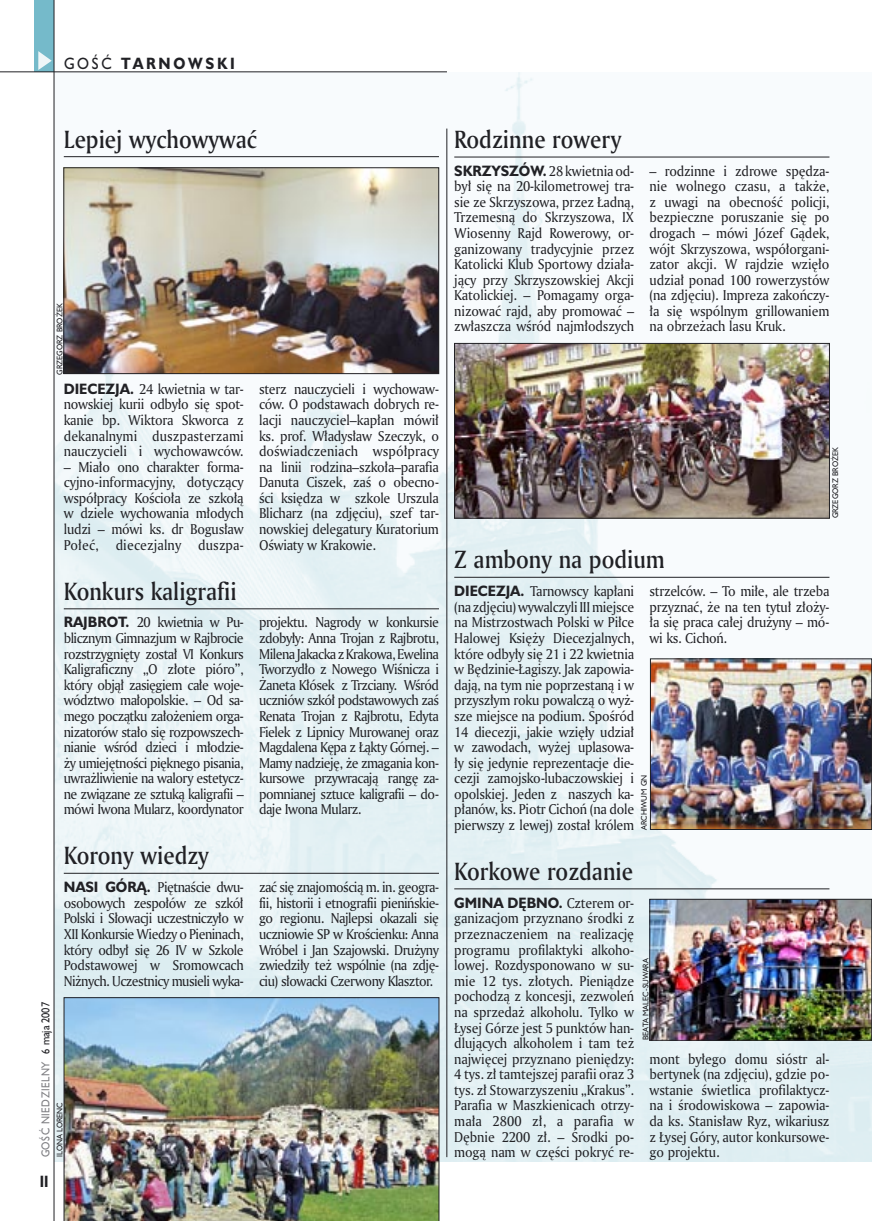
<style>
.page{position:relative;width:872px;height:1221px;background:#fff}
.page>*{position:absolute;margin:0;border:0;box-sizing:border-box;transform-origin:0 0}
._05d_tytyl_Kronika_AmMd_16_pt{font:24px "Amerigo Md PL";color:#212125;scale:.9 1}
._15a_temat_lewo{font:700 15px "Humanst 521 PL";letter-spacing:.2em;color:#212125;scale:.9 1}
._16_pagina_lewa{font:700 15px "Humanst 521 Cn PL";color:#212125;scale:.94 1}
._03_body_bez_akapitu{font:13.8px/15.6px "Amerigo PL";letter-spacing:-.02em;color:#212125;text-align:justify;scale:.94 1}
._18a_data_lewa_GOSC{font:10.5px "Humanst 521 PL";letter-spacing:.05em;color:#7f7f83;scale:.9 1}
._18_data_lewa{font:10.5px "Humanst 521 PL";color:#212125;scale:.9 1}
._09a_autor_zdjecia_Hu_5_pt{font:7.5px "Humanst 521 PL";color:#212125;scale:.94 1}
.s1{font-weight:400}
.s2{font-family:"Humanst 521 PL";font-weight:700}
</style>
<div class="page">
<img style="left:55px;top:72px;width:817px;height:1089px">
<div style="left:35px;top:0;width:19px;height:72px;background:#75baca"></div>
<svg style="left:38px;top:51px;width:14px;height:19px"></svg>
<hr style="left:54px;top:0;width:1px;height:1220px;background:#212125">
<hr style="left:0;top:72px;width:447px;height:1px;background:#212125">
<hr style="left:446px;top:129px;width:1px;height:1027px;background:#212125">
<hr style="left:64px;top:156px;width:375px;height:1px;background:#212125">
<img style="left:66px;top:169px;width:371px;height:203px">
<div style="left:64px;top:167px;width:375px;height:207px;border:1px solid #212125"></div>
<hr style="left:64px;top:608px;width:375px;height:1px;background:#212125">
<img style="left:64px;top:997px;width:375px;height:223px">
<img style="left:456px;top:345px;width:371px;height:171px">
<div style="left:454px;top:343px;width:375px;height:175px;border:1px solid #212125"></div>
<hr style="left:64px;top:872px;width:375px;height:1px;background:#212125">
<hr style="left:454px;top:157px;width:375px;height:1px;background:#212125">
<hr style="left:454px;top:577px;width:375px;height:1px;background:#212125">
<hr style="left:454px;top:888px;width:375px;height:1px;background:#212125">
<img style="left:652px;top:660px;width:218px;height:167px">
<div style="left:650px;top:658px;width:222px;height:171px;border:1px solid #212125"></div>
<img style="left:651px;top:901px;width:219px;height:137px">
<div style="left:649px;top:899px;width:223px;height:141px;border:1px solid #212125"></div>
<p class="_15a_temat_lewo" style="left:64px;top:53px;width:191px"><span class="s1">GOŚĆ</span> TARNOWSKI</p>
<p class="_05d_tytyl_Kronika_AmMd_16_pt" style="left:64px;top:123px;width:216px">Lepiej wychowywać</p>
<p class="_09a_autor_zdjecia_Hu_5_pt" style="left:55px;top:374px;width:77px;rotate:-90deg">GRZEGORZ BROŻEK</p>
<p class="_03_body_bez_akapitu" style="left:64px;top:380px;width:193px"><span class="s2">DIECEZJA.</span> 24 kwietnia w tar&shy;nowskiej kurii odbyło się spot&shy;kanie bp. Wiktora Skworca z dekanalnymi duszpasterzami nauczycieli i wychowawców.</p>
<p class="_03_body_bez_akapitu" style="left:64px;top:458px;width:193px">– Miało ono charakter forma&shy;cyjno-informacyjny, dotyczący współpracy Kościoła ze szkołą w dziele wychowania młodych ludzi – mówi ks. dr Bogusław Połeć, diecezjalny duszpa-</p>
<p class="_03_body_bez_akapitu" style="left:259px;top:380px;width:193px">sterz nauczycieli i wychowaw&shy;ców. O podstawach dobrych re&shy;lacji nauczyciel–kapłan mówił ks. prof. Władysław Szeczyk, o doświadczeniach współpracy na linii rodzina–szkoła–parafia Danuta Ciszek, zaś o obecno&shy;ści księdza w szkole Urszula Blicharz (na zdjęciu), szef tar&shy;nowskiej delegatury Kuratorium Oświaty w Krakowie.</p>
<p class="_18_data_lewa" style="left:38px;top:1053px;width:59px;rotate:-90deg">6 maja 2007</p>
<p class="_05d_tytyl_Kronika_AmMd_16_pt" style="left:64px;top:575px;width:194px">Konkurs kaligrafii</p>
<p class="_03_body_bez_akapitu" style="left:64px;top:614px;width:193px"><span class="s2">RAJBROT.</span> 20 kwietnia w Pu&shy;blicznym Gimnazjum w Rajbrocie rozstrzygnięty został VI Konkurs Kaligraficzny „O złote pióro”, który objął zasięgiem całe woje&shy;wództwo małopolskie. – Od sa&shy;mego początku założeniem orga&shy;nizatorów stało się rozpowszech&shy;nianie wśród dzieci i młodzie&shy;ży umiejętności pięknego pisania, uwrażliwienie na walory estetycz&shy;ne związane ze sztuką kaligrafii – mówi Iwona Mularz, koordynator</p>
<p class="_03_body_bez_akapitu" style="left:259px;top:614px;width:193px">projektu. Nagrody w konkursie zdobyły: Anna Trojan z Rajbrotu, Milena Jakacka z Krakowa, Ewelina Tworzydło z Nowego Wiśnicza i Żaneta Kłósek z Trzciany. Wśród uczniów szkół podstawowych zaś Renata Trojan z Rajbrotu, Edyta Fielek z Lipnicy Murowanej oraz Magdalena Kępa z Łąkty Górnej. – Mamy nadzieję, że zmagania kon&shy;kursowe przywracają rangę za&shy;pomnianej sztuce kaligrafii – do&shy;daje Iwona Mularz.</p>
<p class="_05d_tytyl_Kronika_AmMd_16_pt" style="left:64px;top:839px;width:163px">Korony wiedzy</p>
<p class="_03_body_bez_akapitu" style="left:64px;top:879px;width:193px"><span class="s2">NASI GÓRĄ.</span> Piętnaście dwu&shy;osobowych zespołów ze szkół Polski i Słowacji uczestniczyło w XII Konkursie Wiedzy o Pieninach, który odbył się 26 IV w Szkole Podstawowej w Sromowcach Niżnych. Uczestnicy musieli wyka-</p>
<p class="_03_body_bez_akapitu" style="left:259px;top:879px;width:193px">zać się znajomością m. in. geogra&shy;fii, historii i etnografii pienińskie&shy;go regionu. Najlepsi okazali się uczniowie SP w Krościenku: Anna Wróbel i Jan Szajowski. Drużyny zwiedziły też wspólnie (na zdję&shy;ciu) słowacki Czerwony Klasztor.</p>
<p class="_18a_data_lewa_GOSC" style="left:38px;top:1157px;width:108px;rotate:-90deg">GOŚĆ NIEDZIELNY</p>
<p class="_09a_autor_zdjecia_Hu_5_pt" style="left:54px;top:1156px;width:60px;rotate:-90deg">ILONA LORENC</p>
<p class="_16_pagina_lewa" style="left:40px;top:1170px;width:11px">II</p>
<p class="_05d_tytyl_Kronika_AmMd_16_pt" style="left:454px;top:123px;width:187px">Rodzinne rowery</p>
<p class="_03_body_bez_akapitu" style="left:454px;top:162px;width:193px"><span class="s2">SKRZYSZÓW.</span> 28 kwietnia od&shy;był się na 20-kilometrowej tra&shy;sie ze Skrzyszowa, przez Ładną, Trzemesną do Skrzyszowa, IX Wiosenny Rajd Rowerowy, or&shy;ganizowany tradycyjnie przez Katolicki Klub Sportowy działa&shy;jący przy Skrzyszowskiej Akcji Katolickiej. – Pomagamy orga&shy;nizować rajd, aby promować – zwłaszcza wśród najmłodszych</p>
<p class="_03_body_bez_akapitu" style="left:649px;top:162px;width:193px">– rodzinne i zdrowe spędza&shy;nie wolnego czasu, a także, z uwagi na obecność policji, bezpieczne poruszanie się po drogach – mówi Józef Gądek, wójt Skrzyszowa, współorgani&shy;zator akcji. W rajdzie wzięło udział ponad 100 rowerzystów (na zdjęciu). Impreza zakończy&shy;ła się wspólnym grillowaniem na obrzeżach lasu Kruk.</p>
<p class="_05d_tytyl_Kronika_AmMd_16_pt" style="left:454px;top:543px;width:235px">Z ambony na podium</p>
<p class="_09a_autor_zdjecia_Hu_5_pt" style="left:830px;top:518px;width:77px;rotate:-90deg">GRZEGORZ BROŻEK</p>
<p class="_03_body_bez_akapitu" style="left:454px;top:583px;width:193px"><span class="s2">DIECEZJA.</span> Tarnowscy kapłani (na zdjęciu) wywalczyli III miejsce na Mistrzostwach Polski w Piłce Halowej Księży Diecezjalnych, które odbyły się 21 i 22 kwietnia w Będzinie-Łagiszy. Jak zapowia&shy;dają, na tym nie poprzestaną i w przyszłym roku powalczą o wyż&shy;sze miejsce na podium. Spośród 14 diecezji, jakie wzięły udział w zawodach, wyżej uplasowa&shy;ły się jedynie reprezentacje die&shy;cezji zamojsko-lubaczowskiej i opolskiej. Jeden z naszych ka&shy;płanów, ks. Piotr Cichoń (na dole pierwszy z lewej) został królem</p>
<p class="_03_body_bez_akapitu" style="left:649px;top:583px;width:193px">strzelców. – To miłe, ale trzeba przyznać, że na ten tytuł złoży&shy;ła się praca całej drużyny – mó&shy;wi ks. Cichoń.</p>
<p class="_09a_autor_zdjecia_Hu_5_pt" style="left:639px;top:830px;width:60px;rotate:-90deg">ARCHIWUM GN</p>
<p class="_05d_tytyl_Kronika_AmMd_16_pt" style="left:454px;top:855px;width:200px">Korkowe rozdanie</p>
<p class="_03_body_bez_akapitu" style="left:454px;top:894px;width:193px"><span class="s2">GMINA DĘBNO.</span> Czterem or&shy;ganizacjom przyznano środki z przeznaczeniem na realizację programu profilaktyki alkoho&shy;lowej. Rozdysponowano w su&shy;mie 12 tys. złotych. Pieniądze pochodzą z koncesji, zezwoleń na sprzedaż alkoholu. Tylko w Łysej Górze jest 5 punktów han&shy;dlujących alkoholem i tam też najwięcej przyznano pieniędzy:<br>4 tys. zł tamtejszej parafii oraz 3 tys. zł Stowarzyszeniu „Krakus”.<br>Parafia w Maszkienicach otrzy&shy;mała 2800 zł, a parafia w Dębnie 2200 zł. – Środki po&shy;mogą nam w części pokryć re-</p>
<p class="_09a_autor_zdjecia_Hu_5_pt" style="left:640px;top:1040px;width:89px;rotate:-90deg">BEATA MALEC-SUWARA</p>
<p class="_03_body_bez_akapitu" style="left:649px;top:1050px;width:193px">mont byłego domu sióstr al&shy;bertynek (na zdjęciu), gdzie po&shy;wstanie świetlica profilaktycz&shy;na i środowiskowa – zapowia&shy;da ks. Stanisław Ryz, wikariusz z Łysej Góry, autor konkursowe&shy;go projektu.</p>
</div>
